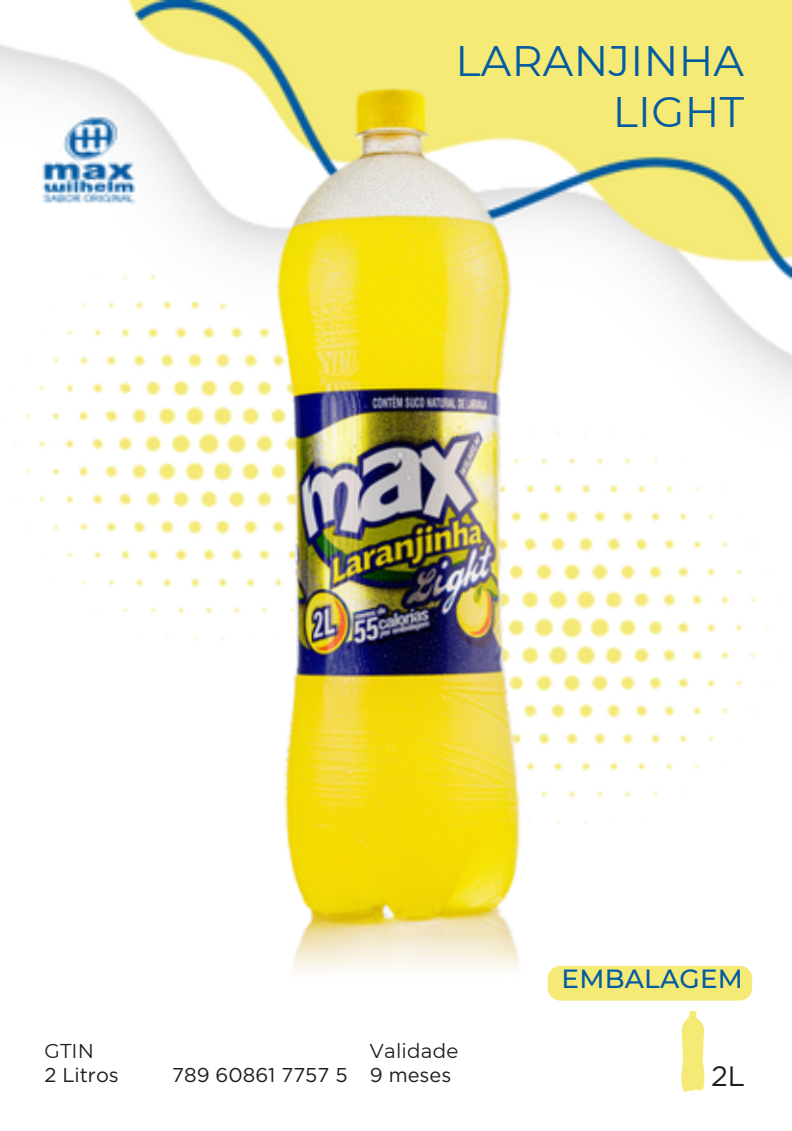
<style>
.page{position:relative;width:792px;height:1131px;background:#fff}
.page>*{position:absolute;margin:0;border:0;box-sizing:border-box;transform-origin:0 0}
.t1{font:42.4px/51.2px "Montserrat";letter-spacing:.01em;color:#035ba1;text-align:right}
.t2{font:28px "Gotham";color:#1d1d1b}
.t3{font:500 26.4px "Montserrat";letter-spacing:.01em;color:#035ba1}
.t4{font:20px "Gotham";color:#1d1d1b}
.t5{font:20px "Montserrat";letter-spacing:.01em;color:#1d1d1b}
</style>
<div class="page">
<img style="left:0;top:0;width:792px;height:824px">
<img style="left:250px;top:73px;width:294px;height:899px">
<div style="left:548px;top:966px;width:204px;height:35px;background:#f5ea75;border-radius:13px"></div>
<svg style="left:681px;top:1011px;width:24px;height:81px"></svg>
<p class="t1" style="left:455px;top:35px;width:290px">LARANJINHA<br>LIGHT</p>
<h1 class="t5" style="left:44px;top:1038px;width:51px">GTIN</h1>
<p class="t5" style="left:370px;top:1038px;width:90px">Validade</p>
<h2 class="t4" style="left:44px;top:1063px;width:76px">2 Litros</h2>
<h3 class="t4" style="left:172px;top:1063px;width:177px">789 60861 7757 5</h3>
<h4 class="t4" style="left:370px;top:1063px;width:83px">9 meses</h4>
<p class="t3" style="left:562px;top:962px;width:183px">EMBALAGEM</p>
<p class="t2" style="left:711px;top:1059px;width:35px">2L</p>
</div>
